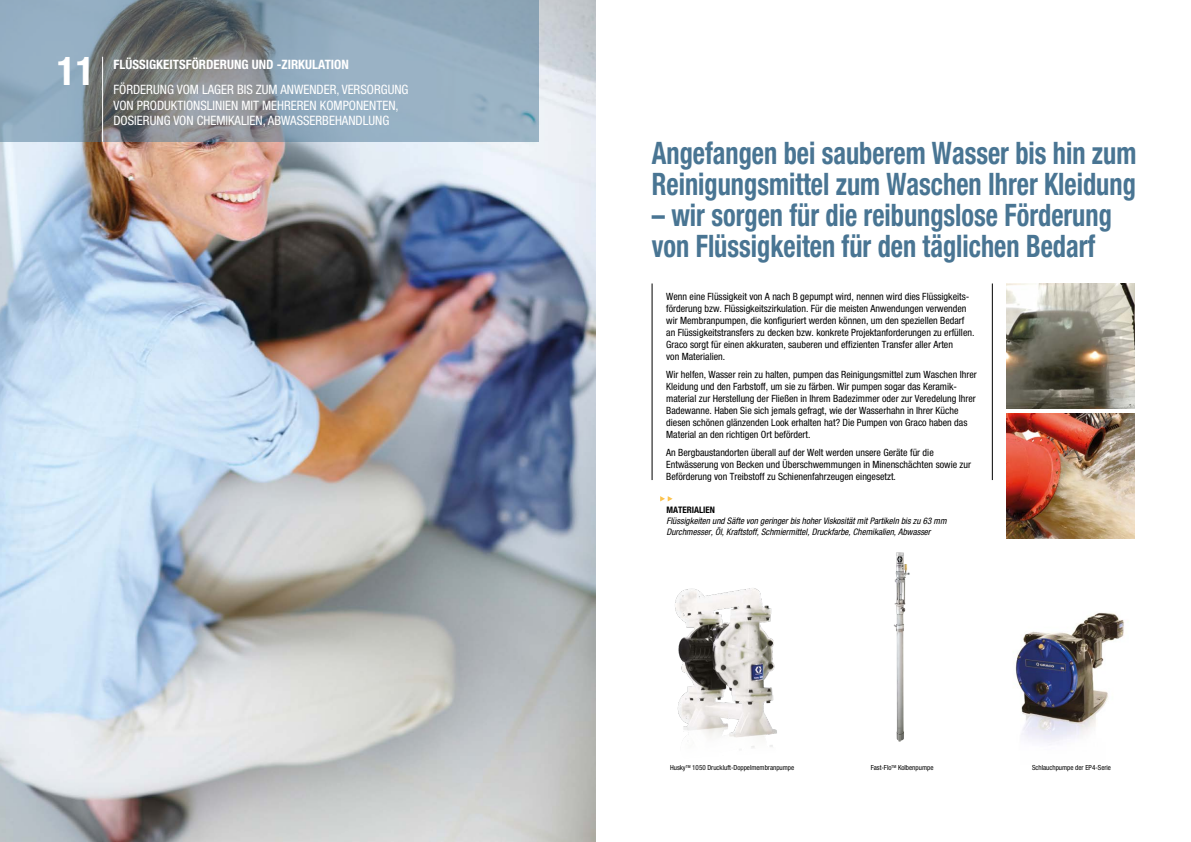
<style>
.page{position:relative;width:1191px;height:842px;background:#fff}
.page>*{position:absolute;margin:0;border:0;box-sizing:border-box;transform-origin:0 0}
.t1{font:700 condensed 39.6px "Helvetica Neue LTW1 G";color:#fff}
.t2{font:700 condensed 31px/31px "Helvetica Neue LTW1 G";color:#497593;scale:.85 1}
.t3{font:condensed 12.9px/15.5px "Helvetica Neue LTW1 G";color:#fff}
.t4{font:700 condensed 12.9px "Helvetica Neue LTW1 G";color:#fff}
.t5{font:condensed 10px/12px "Helvetica Neue LTW1 G";color:#000}
.t6{font:italic condensed 9px/11px "Helvetica Neue LTW1 G";color:#000}
.t7{font:700 condensed 9px "Helvetica Neue LTW1 G";color:#000}
.t8{font:condensed 7px "Helvetica Neue LTW1 G";color:#000}
</style>
<div class="page">
<img style="left:0;top:0;width:595px;height:842px">
<svg style="left:0;top:0;width:539px;height:142px;background:#899ba9"></svg>
<hr style="left:102px;top:57px;width:1px;height:85px;background:#fff">
<img style="left:675px;top:588px;width:102px;height:160px">
<img style="left:1015px;top:612px;width:109px;height:133px">
<img style="left:893px;top:552px;width:17px;height:190px">
<img style="left:1006px;top:283px;width:128px;height:125px">
<img style="left:1006px;top:414px;width:128px;height:125px">
<hr style="left:992px;top:283px;width:1px;height:197px;background:#000">
<hr style="left:652px;top:283px;width:1px;height:197px;background:#000">
<svg style="left:660px;top:496px;width:12px;height:5px"></svg>
<h1 class="t1" style="left:57px;top:47px;width:40px">11</h1>
<p class="t4" style="left:113px;top:56px;width:237px">FLÜSSIGKEITSFÖRDERUNG UND -ZIRKULATION</p>
<p class="t3" style="left:113px;top:82px;width:296px">FÖRDERUNG VOM LAGER BIS ZUM ANWENDER, VERSORGUNG<br>VON PRODUKTIONSLINIEN MIT MEHREREN KOMPONENTEN,<br>DOSIERUNG VON CHEMIKALIEN, ABWASSERBEHANDLUNG</p>
<h2 class="t2" style="left:652px;top:138px;width:571px">Angefangen bei sauberem Wasser bis hin zum<br>Reinigungsmittel zum Waschen Ihrer Kleidung</h2>
<h2 class="t2" style="left:652px;top:200px;width:542px">– wir sorgen für die reibungslose Förderung von Flüssigkeiten für den täglichen Bedarf</h2>
<p class="t5" style="left:666px;top:291px;width:310px">Wenn eine Flüssigkeit von A nach B gepumpt wird, nennen wird dies Flüssigkeits&shy;förderung bzw. Flüssigkeitszirkulation. Für die meisten Anwendungen verwenden wir Membranpumpen, die konfiguriert werden können, um den speziellen Bedarf an Flüssigkeitstransfers zu decken bzw. konkrete Projektanforderungen zu erfüllen.<br>Graco sorgt für einen akkuraten, sauberen und effizienten Transfer aller Arten<br>von Materialien.</p>
<p class="t5" style="left:666px;top:369px;width:312px">Wir helfen, Wasser rein zu halten, pumpen das Reinigungsmittel zum Waschen Ihrer Kleidung und den Farbstoff, um sie zu färben. Wir pumpen sogar das Keramik&shy;material zur Herstellung der Fließen in Ihrem Badezimmer oder zur Veredelung Ihrer Badewanne. Haben Sie sich jemals gefragt, wie der Wasserhahn in Ihrer Küche diesen schönen glänzenden Look erhalten hat? Die Pumpen von Graco haben das Material an den richtigen Ort befördert.</p>
<p class="t5" style="left:666px;top:447px;width:306px">An Bergbaustandorten überall auf der Welt werden unsere Geräte für die<br>Entwässerung von Becken und Überschwemmungen in Minenschächten sowie zur<br>Beförderung von Treibstoff zu Schienenfahrzeugen eingesetzt.</p>
<p class="t7" style="left:666px;top:504px;width:50px">MATERIALIEN</p>
<p class="t6" style="left:666px;top:515px;width:282px">Flüssigkeiten und Säfte von geringer bis hoher Viskosität mit Partikeln bis zu 63 mm<br>Durchmesser, Öl, Kraftstoff, Schmiermittel, Druckfarbe, Chemikalien, Abwasser</p>
<p class="t8" style="left:670px;top:763px;width:126px">Husky<sup>TM</sup> 1050 Druckluft-Doppelmembranpumpe</p>
<p class="t8" style="left:870px;top:763px;width:64px">Fast-Flo<sup>TM</sup> Kolbenpumpe</p>
<p class="t8" style="left:1032px;top:763px;width:81px">Schlauchpumpe der EP4-Serie</p>
</div>
